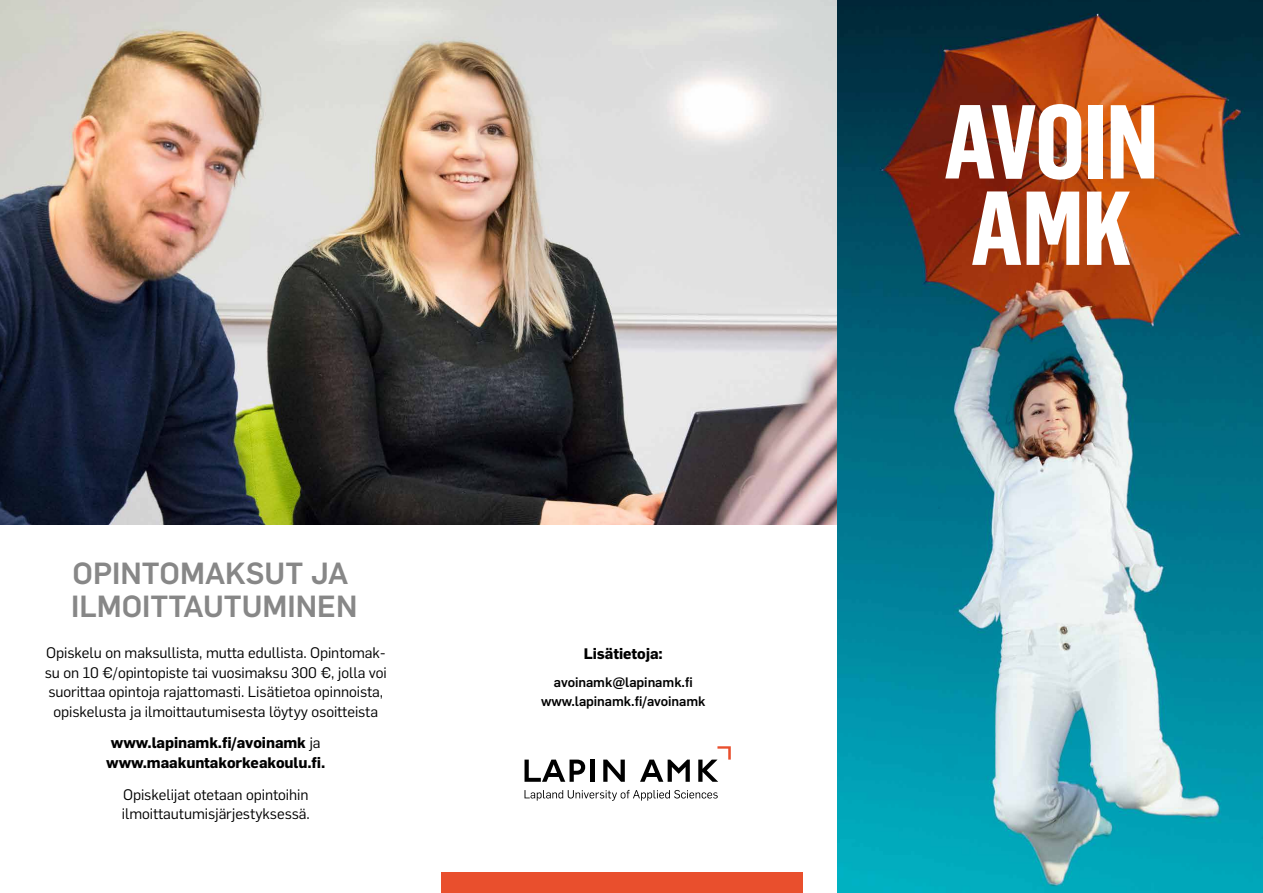
<style>
.page{position:relative;width:1263px;height:893px;background:#fff}
.page>*{position:absolute;margin:0;border:0;box-sizing:border-box;transform-origin:0 0}
.t1{font:700 102.9px/86.4px "Flama Condensed";letter-spacing:-.01em;color:#fff}
.t2{font:500 30px/33px "Flama";color:#878787}
.t3{font:15px/19.5px "Flama";letter-spacing:-.005em;color:#000;text-align:center}
.t4{font:700 15px/19.5px "Flama";letter-spacing:-.005em;color:#000;text-align:center}
.t5{font:500 13.5px/19.5px "Flama";letter-spacing:-.005em;color:#000;text-align:center}
.s1{font-weight:400}
</style>
<div class="page">
<img style="left:0;top:0;width:838px;height:524px">
<img style="left:838px;top:0;width:425px;height:893px">
<svg style="left:524px;top:760px;width:61px;height:22px"></svg>
<hr style="left:591px;top:760px;width:4px;height:22px;background:#000">
<svg style="left:603px;top:760px;width:22px;height:22px"></svg>
<svg style="left:640px;top:760px;width:50px;height:22px"></svg>
<svg style="left:524px;top:790px;width:194px;height:11px"></svg>
<svg style="left:698px;top:746px;width:33px;height:36px"></svg>
<div style="left:441px;top:873px;width:362px;height:20px;background:#e94f2d"></div>
<h2 class="t2" style="left:71px;top:554px;width:288px">OPINTOMAKSUT JA<br>ILMOITTAUTUMINEN</h2>
<p class="t3" style="left:45px;top:642px;width:344px">Opiskelu on maksullista, mutta edullista. Opintomak&shy;su on 10 €/opintopiste tai vuosimaksu 300 €, jolla voi suorittaa opintoja rajattomasti. Lisätietoa opinnoista, opiskelusta ja ilmoittautumisesta löytyy osoitteista</p>
<p class="t4" style="left:106px;top:732px;width:221px">www.lapinamk.fi/avoinamk <span class="s1">ja </span>www.maakuntakorkeakoulu.fi.</p>
<p class="t3" style="left:122px;top:783px;width:189px;text-align:left">Opiskelijat otetaan opintoihin ilmoittautumisjärjestyksessä.</p>
<p class="t4" style="left:584px;top:643px;width:80px">Lisätietoja:</p>
<p class="t5" style="left:541px;top:671px;width:166px">avoinamk@lapinamk.fi www.lapinamk.fi/avoinamk</p>
<h1 class="t1" style="left:943px;top:96px;width:217px">AVOIN<br>AMK</h1>
</div>
